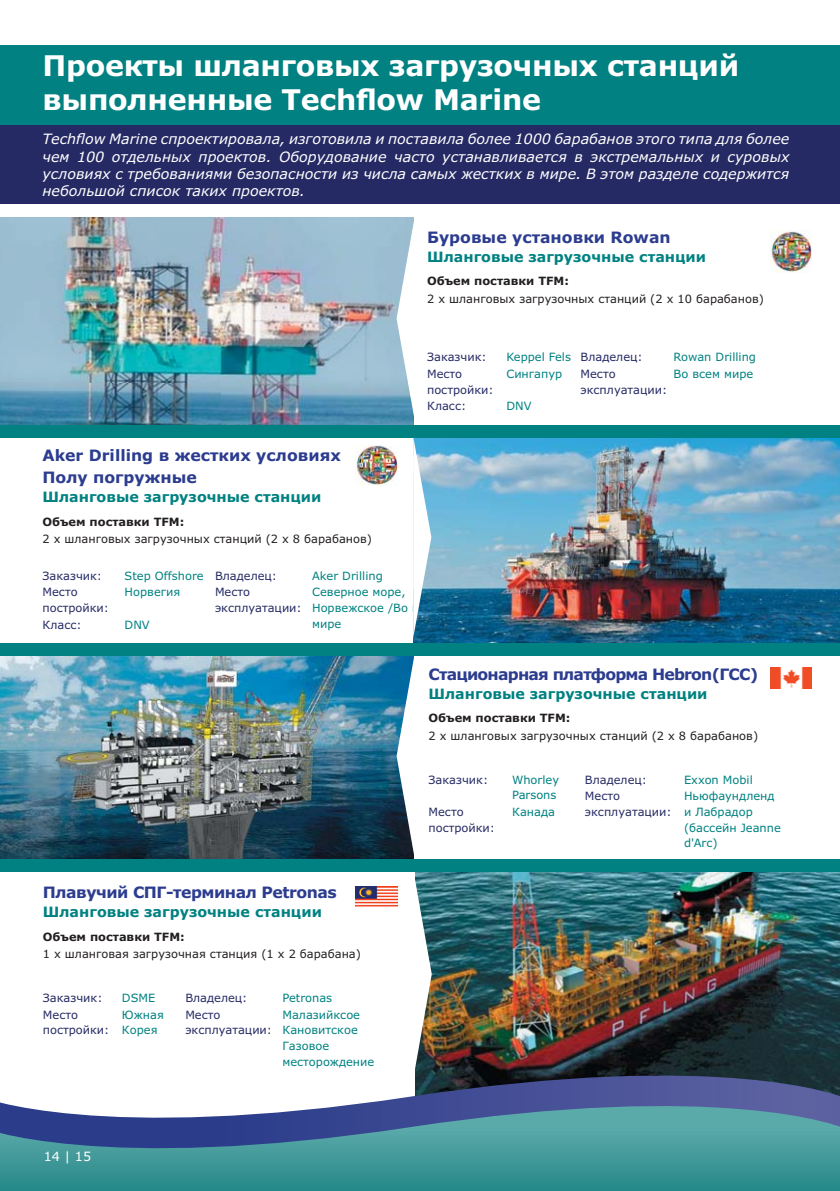
<style>
.page{position:relative;width:840px;height:1191px;background:#fff}
.page>*{position:absolute;margin:0;border:0;box-sizing:border-box;transform-origin:0 0}
.t1{font:700 28.6px/34.2px "Verdana";letter-spacing:-.01em;color:#fff}
.t2{font:700 15.6px/21.8px "Verdana";color:#2c3c8f}
.t3{font:700 15.6px "Verdana";letter-spacing:-.05em;color:#2c3c8f}
.t4{font:700 15.6px "Verdana";letter-spacing:-.03em;color:#2c3c8f}
.t5{font:italic 14.2px/17.2px "Verdana";color:#fff;text-align:justify}
.t6{font:700 14.2px "Verdana";color:#018181}
.t7{font:12.8px "Verdana";color:#fff}
.t8{font:11.4px/15.6px "Verdana";color:#018181}
.t9{font:11.4px/15.6px "Verdana";color:#262b64}
.t10{font:11.4px "Verdana";color:#231f20}
.t11{font:700 11.4px "Verdana";color:#231f20}
.s1{color:#262b64}
</style>
<div class="page">
<div style="left:0;top:45px;width:839px;height:80px;background:#018181"></div>
<div style="left:0;top:125px;width:839px;height:79px;background:#262a64"></div>
<img style="left:0;top:217px;width:414px;height:208px">
<svg style="left:396px;top:217px;width:18px;height:204px"></svg>
<img style="left:0;top:655px;width:396px;height:204px">
<img style="left:431px;top:871px;width:408px;height:178px">
<svg style="left:396px;top:655px;width:18px;height:204px"></svg>
<img style="left:413px;top:871px;width:18px;height:178px">
<img style="left:770px;top:668px;width:41px;height:20px">
<img style="left:414px;top:437px;width:425px;height:206px">
<img style="left:356px;top:886px;width:41px;height:21px">
<img style="left:770px;top:231px;width:41px;height:41px">
<svg style="left:413px;top:437px;width:18px;height:201px"></svg>
<img style="left:356px;top:445px;width:41px;height:41px">
<div style="left:0;top:425px;width:839px;height:12px;background:#018181"></div>
<div style="left:0;top:643px;width:839px;height:12px;background:#018181"></div>
<div style="left:0;top:859px;width:839px;height:12px;background:#018181"></div>
<img style="left:415px;top:1049px;width:424px;height:30px">
<svg style="left:0;top:1079px;width:839px;height:112px;background:#5a90a4"></svg>
<h1 class="t1" style="left:42px;top:51px;width:698px">Проекты шланговых загрузочных станций выполненные Techflow Marine</h1>
<p class="t5" style="left:42px;top:131px;width:748px">Techflow Marine спроектировала, изготовила и поставила более 1000 барабанов этого типа для более чем 100 отдельных проектов. Оборудование часто устанавливается в экстремальных и суровых условиях с требованиями безопасности из числа самых жестких в мире. В этом разделе содержится небольшой список таких проектов.</p>
<p class="t2" style="left:427px;top:228px;width:245px">Буровые установки Rowan</p>
<p class="t6" style="left:427px;top:251px;width:280px">Шланговые загрузочные станции</p>
<p class="t11" style="left:427px;top:277px;width:143px">Объем поставки TFM:</p>
<p class="t10" style="left:427px;top:294px;width:338px">2 x шланговых загрузочных станций (2 x 10 барабанов)</p>
<p class="t2" style="left:42px;top:446px;width:300px">Aker Drilling в жестких условиях<br>Полу погружные</p>
<p class="t6" style="left:42px;top:491px;width:280px">Шланговые загрузочные станции</p>
<p class="t11" style="left:42px;top:517px;width:143px">Объем поставки TFM:</p>
<p class="t10" style="left:42px;top:534px;width:331px">2 x шланговых загрузочных станций (2 x 8 барабанов)</p>
<p class="t9" style="left:427px;top:350px;width:61px">Заказчик:</p>
<p class="t8" style="left:506px;top:350px;width:138px">Keppel Fels <span class="s1">Владелец:</span></p>
<p class="t8" style="left:673px;top:350px;width:84px">Rowan Drilling</p>
<p class="t9" style="left:427px;top:367px;width:68px">Место постройки:</p>
<p class="t8" style="left:506px;top:367px;width:57px">Сингапур</p>
<p class="t9" style="left:580px;top:367px;width:88px">Место эксплуатации:</p>
<p class="t8" style="left:673px;top:367px;width:81px">Во всем мире</p>
<p class="t9" style="left:427px;top:399px;width:41px">Класс:</p>
<p class="t8" style="left:506px;top:399px;width:27px">DNV</p>
<p class="t9" style="left:42px;top:568px;width:61px">Заказчик:</p>
<p class="t8" style="left:125px;top:568px;width:154px">Step Offshore <span class="s1">Владелец:</span></p>
<p class="t8" style="left:312px;top:568px;width:72px">Aker Drilling</p>
<p class="t9" style="left:42px;top:585px;width:68px">Место постройки:</p>
<p class="t8" style="left:125px;top:585px;width:57px">Норвегия</p>
<p class="t9" style="left:215px;top:585px;width:88px">Место эксплуатации:</p>
<p class="t8" style="left:312px;top:585px;width:129px">Северное море,<br>Норвежское /Во всем</p>
<p class="t9" style="left:42px;top:618px;width:41px">Класс:</p>
<p class="t8" style="left:125px;top:618px;width:27px">DNV</p>
<p class="t8" style="left:312px;top:617px;width:31px">мире</p>
<p class="t3" style="left:428px;top:668px;width:331px">Стационарная платформа Hebron(ГСС)</p>
<p class="t6" style="left:428px;top:688px;width:280px">Шланговые загрузочные станции</p>
<p class="t11" style="left:428px;top:713px;width:143px">Объем поставки TFM:</p>
<p class="t10" style="left:428px;top:731px;width:331px">2 x шланговых загрузочных станций (2 x 8 барабанов)</p>
<p class="t4" style="left:43px;top:886px;width:295px">Плавучий СПГ-терминал Petronas</p>
<p class="t6" style="left:43px;top:906px;width:280px">Шланговые загрузочные станции</p>
<p class="t11" style="left:43px;top:932px;width:143px">Объем поставки TFM:</p>
<p class="t10" style="left:43px;top:949px;width:319px">1 x шланговая загрузочная станция (1 x 2 барабана)</p>
<p class="t9" style="left:43px;top:990px;width:61px">Заказчик:</p>
<p class="t8" style="left:122px;top:990px;width:35px">DSME</p>
<p class="t9" style="left:185px;top:990px;width:64px">Владелец:</p>
<p class="t8" style="left:282px;top:990px;width:51px">Petronas</p>
<p class="t9" style="left:43px;top:1007px;width:68px">Место постройки:</p>
<p class="t8" style="left:122px;top:1007px;width:43px">Южная<br>Корея</p>
<p class="t9" style="left:185px;top:1007px;width:88px">Место эксплуатации:</p>
<p class="t8" style="left:282px;top:1007px;width:93px">Малазийксое<br>Кановитское<br>Газовое месторождение</p>
<p class="t7" style="left:44px;top:1151px;width:49px">14 | 15</p>
<p class="t9" style="left:428px;top:772px;width:61px">Заказчик:</p>
<p class="t8" style="left:512px;top:772px;width:48px">Whorley<br>Parsons</p>
<p class="t9" style="left:584px;top:772px;width:64px">Владелец:</p>
<p class="t8" style="left:683px;top:772px;width:70px">Exxon Mobil</p>
<p class="t9" style="left:584px;top:789px;width:88px">Место эксплуатации:</p>
<p class="t8" style="left:683px;top:789px;width:98px">Ньюфаундленд и Лабрадор (бассейн Jeanne d'Arc)</p>
<p class="t9" style="left:428px;top:805px;width:68px">Место постройки:</p>
<p class="t8" style="left:512px;top:805px;width:44px">Канада</p>
</div>
